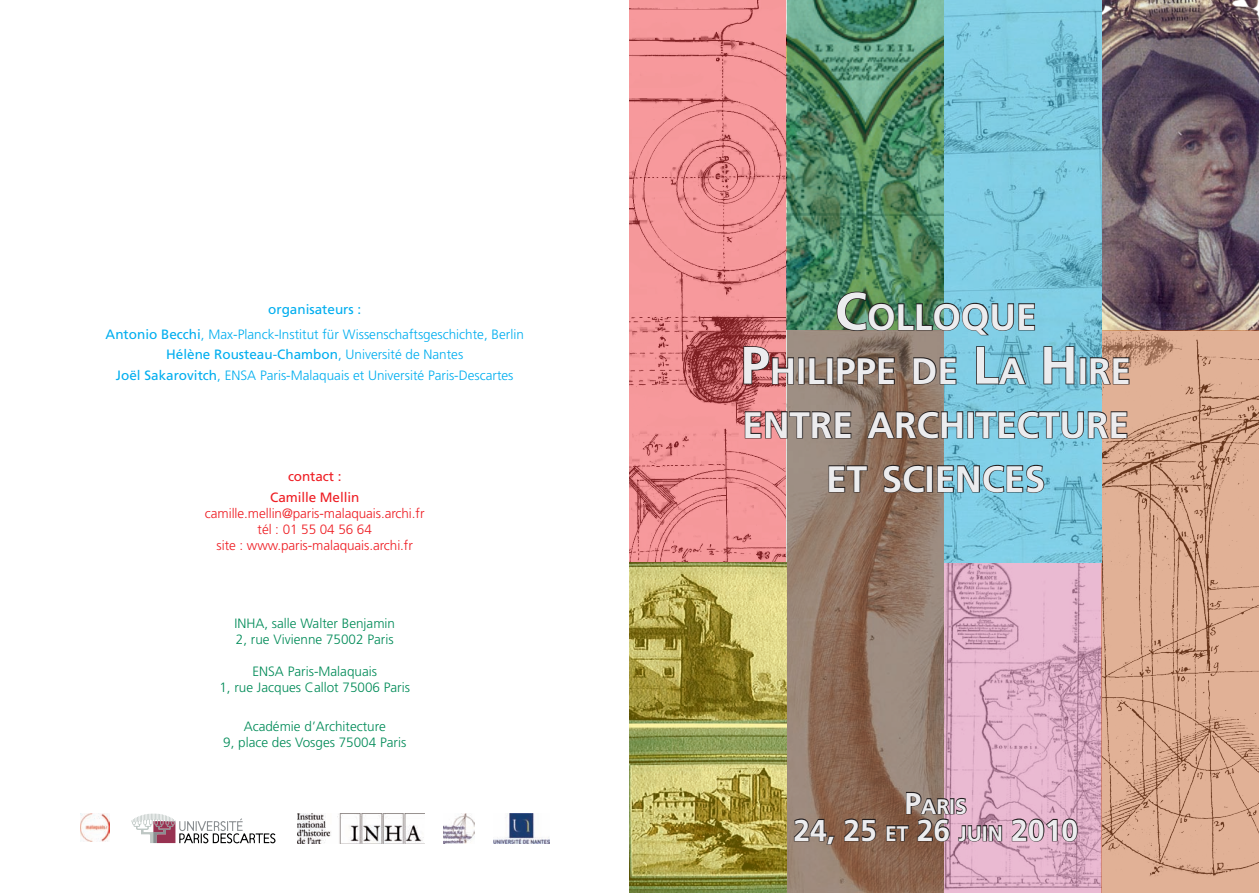
<style>
.page{position:relative;width:1259px;height:893px;background:#fff}
.page>*{position:absolute;margin:0;border:0;box-sizing:border-box;transform-origin:0 0}
.t1{font:700 36.75px/54px "Frutiger";color:#ececee;text-align:center}
.t2{font:700 30px "Frutiger";color:#ececee}
.t3{font:700 21px "Frutiger";color:#ececee}
.t4{font:300 13.5px/24.9px "Frutiger";color:#00aeef;text-align:center}
.t5{font:300 13.5px/16.2px "Frutiger";color:#008b58;text-align:center}
.t6{font:300 13.5px/16.2px "Frutiger";letter-spacing:-.005em;color:#ee1d23;text-align:center}
.t7{font:13.5px/20.4px "Frutiger";letter-spacing:-.005em;color:#ee1d23;text-align:center}
.s1{font-weight:400}
.s2{font-size:52.5px}
.s3{font-size:30px}
.s4{font-size:21px}
</style>
<div class="page">
<img style="left:1101px;top:0;width:158px;height:330px">
<svg style="left:629px;top:0;width:158px;height:563px;background:#e98c8e"></svg>
<svg style="left:787px;top:0;width:157px;height:330px;background:#528c68"></svg>
<svg style="left:787px;top:330px;width:157px;height:563px;background:#917767"></svg>
<svg style="left:944px;top:563px;width:157px;height:330px;background:#ddacc5"></svg>
<svg style="left:629px;top:563px;width:158px;height:330px;background:#aaa351"></svg>
<svg style="left:1101px;top:330px;width:158px;height:563px;background:#d6a68b"></svg>
<svg style="left:944px;top:0;width:157px;height:563px;background:#7bc8df"></svg>
<svg style="left:836px;top:291px;width:199px;height:46px;background:#5f8f86"></svg>
<svg style="left:742px;top:345px;width:52px;height:40px;background:#9e5c5d"></svg>
<div style="left:798px;top:357px;width:6px;height:27px;border:2px solid #231f20"></div>
<svg style="left:808px;top:356px;width:18px;height:29px"></svg>
<div style="left:826px;top:357px;width:7px;height:27px;border:2px solid #231f20"></div>
<svg style="left:836px;top:356px;width:59px;height:29px;background:#67564a"></svg>
<svg style="left:912px;top:356px;width:45px;height:29px"></svg>
<svg style="left:975px;top:345px;width:52px;height:41px;background:#68a6b9"></svg>
<svg style="left:1042px;top:345px;width:33px;height:40px"></svg>
<div style="left:1079px;top:357px;width:7px;height:27px;border:2px solid #231f20"></div>
<svg style="left:1089px;top:356px;width:41px;height:30px"></svg>
<svg style="left:744px;top:410px;width:108px;height:30px;background:#8c6b67"></svg>
<svg style="left:866px;top:408px;width:98px;height:32px;background:#706861"></svg>
<div style="left:967px;top:411px;width:7px;height:27px;border:2px solid #231f20"></div>
<svg style="left:974px;top:410px;width:154px;height:30px;background:#719ba6"></svg>
<svg style="left:827px;top:464px;width:41px;height:29px"></svg>
<svg style="left:882px;top:464px;width:43px;height:30px"></svg>
<div style="left:926px;top:465px;width:7px;height:27px;border:2px solid #231f20"></div>
<svg style="left:936px;top:464px;width:109px;height:30px;background:#6496a6"></svg>
<svg style="left:793px;top:818px;width:43px;height:28px"></svg>
<svg style="left:843px;top:818px;width:34px;height:24px"></svg>
<svg style="left:885px;top:791px;width:97px;height:51px;background:#8b6c6a"></svg>
<div style="left:982px;top:825px;width:5px;height:16px;border:2px solid #231f20"></div>
<svg style="left:988px;top:823px;width:15px;height:20px"></svg>
<svg style="left:1011px;top:818px;width:67px;height:24px;background:#a38192"></svg>
<img style="left:80px;top:814px;width:30px;height:27px">
<img style="left:494px;top:814px;width:55px;height:29px">
<img style="left:443px;top:814px;width:32px;height:29px">
<img style="left:297px;top:814px;width:127px;height:29px">
<svg style="left:131px;top:814px;width:144px;height:29px"></svg>
<p class="t4" style="left:106px;top:297px;width:420px"><span class="s1">organisateurs :<br>Antonio Becchi</span>, Max-Planck-Institut für Wissenschaftsgeschichte, Berlin</p>
<p class="t4" style="left:116px;top:344px;width:399px;line-height:20.7px"><span class="s1">Hélène Rousteau-Chambon</span>, Université de Nantes<br><span class="s1">Joël Sakarovitch</span>, ENSA Paris-Malaquais et Université Paris-Descartes</p>
<p class="t7" style="left:270px;top:466px;width:91px">contact :<br>Camille Mellin</p>
<p class="t6" style="left:205px;top:505px;width:221px">camille.mellin@paris-malaquais.archi.fr tél : 01 55 04 56 64<br>site : www.paris-malaquais.archi.fr</p>
<p class="t5" style="left:234px;top:615px;width:162px;text-align:left">INHA, salle Walter Benjamin<br>2, rue Vivienne 75002 Paris</p>
<p class="t5" style="left:219px;top:663px;width:192px">ENSA Paris-Malaquais<br>1, rue Jacques Callot 75006 Paris</p>
<p class="t5" style="left:223px;top:718px;width:185px">Académie d’Architecture<br>9, place des Vosges 75004 Paris</p>
<h1 class="t1" style="left:740px;top:290px;width:392px"><span class="s2">C</span>OLLOQUE<br><span class="s2">P</span>HILIPPE DE <span class="s2">L</span>A <span class="s2">H</span> IRE<br>ENTRE ARCHITECTURE<br>ET SCIENCES</h1>
<h3 class="t3" style="left:904px;top:794px;width:64px"><span class="s3">P</span>ARIS</h3>
<h2 class="t2" style="left:793px;top:812px;width:286px">24, 25 <span class="s4">ET</span> 26 <span class="s4">JUIN</span> 2010</h2>
</div>
